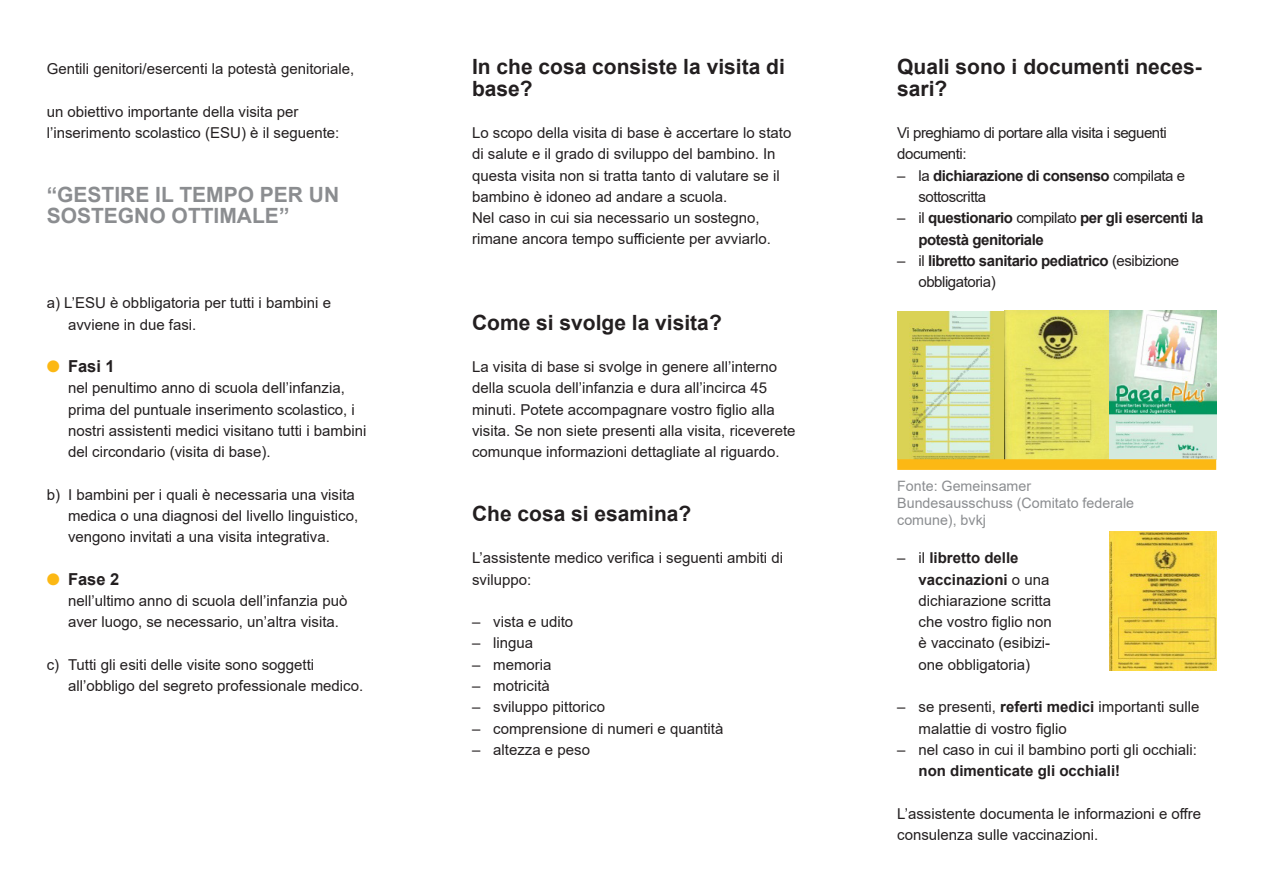
<style>
.page{position:relative;width:1263px;height:893px;background:#fff}
.page>*{position:absolute;margin:0;border:0;box-sizing:border-box;transform-origin:0 0}
.Headline_Innenseite{font:700 21px/21.3px "Arial";color:#231f20}
.Headline_Innenseite-2{font:700 21px "Arial";color:#8b8d90}
.Fließtext{font:700 21px/21.3px "Arial";color:#231f20}
.t1{font:700 16.5px "Arial";color:#231f20}
.Fließtext-2{font:15px/21.3px "Arial";color:#231f20}
.Fließtext-3{font:15px/21.3px "Arial";letter-spacing:-.03em;color:#231f20}
.Fließtext-4{font:700 15px/21.3px "Arial";letter-spacing:-.03em;color:#231f20}
.Tabellentext{font:14.25px/17px "Arial";color:#8b8d90}
.s1{color:#fcb814}
.s2{font-weight:700}
.s3{font-weight:400}
</style>
<div class="page">
<img style="left:897px;top:310px;width:319px;height:149px">
<div style="left:897px;top:459px;width:319px;height:11px;background:#fcb814;border:2px solid #fcb814"></div>
<img style="left:1110px;top:532px;width:106px;height:139px">
<p class="Fließtext-2" style="left:47px;top:58px;width:309px">Gentili genitori/esercenti la potestà genitoriale,</p>
<p class="Fließtext-2" style="left:47px;top:101px;width:294px">un obiettivo importante della visita per l’inserimento scolastico (ESU) è il seguente:</p>
<p class="Headline_Innenseite-2" style="left:47px;top:180px;width:294px">“GESTIRE IL TEMPO PER UN</p>
<p class="Headline_Innenseite-2" style="left:47px;top:201px;width:244px">SOSTEGNO OTTIMALE”</p>
<p class="Fließtext-2" style="left:68px;top:292px;width:265px;text-indent:-21px">a) L’ESU è obbligatoria per tutti i bambini e avviene in due fasi.</p>
<p class="t1" style="left:47px;top:355px;width:70px"><span class="s1">●</span> Fasi 1</p>
<p class="Fließtext-2" style="left:68px;top:377px;width:300px">nel penultimo anno di scuola dell’infanzia, prima del puntuale inserimento scolastico, i nostri assistenti medici visitano tutti i bambini del circondario (visita di base).</p>
<p class="Fließtext-2" style="left:68px;top:484px;width:292px;text-indent:-21px">b) I bambini per i quali è necessaria una visita medica o una diagnosi del livello linguistico, vengono invitati a una visita integrativa.</p>
<p class="t1" style="left:47px;top:567px;width:74px"><span class="s1">●</span> Fase 2</p>
<p class="Fließtext-2" style="left:68px;top:590px;width:281px">nell’ultimo anno di scuola dell’infanzia può aver luogo, se necessario, un’altra visita.</p>
<p class="Fließtext-2" style="left:68px;top:654px;width:297px;text-indent:-21px">c) Tutti gli esiti delle visite sono soggetti all’obbligo del segreto professionale medico.</p>
<p class="Headline_Innenseite" style="left:472px;top:57px;width:314px">In che cosa consiste la visita di base?</p>
<p class="Fließtext-2" style="left:472px;top:122px;width:321px">Lo scopo della visita di base è accertare lo stato di salute e il grado di sviluppo del bambino. In questa visita non si tratta tanto di valutare se il bambino è idoneo ad andare a scuola.</p>
<p class="Fließtext-2" style="left:472px;top:207px;width:300px">Nel caso in cui sia necessario un sostegno, rimane ancora tempo sufficiente per avviarlo.</p>
<p class="Headline_Innenseite" style="left:472px;top:312px;width:251px">Come si svolge la visita?</p>
<p class="Fließtext-2" style="left:472px;top:356px;width:325px">La visita di base si svolge in genere all’interno della scuola dell’infanzia e dura all’incirca 45 minuti. Potete accompagnare vostro figlio alla visita. Se non siete presenti alla visita, riceverete comunque informazioni dettagliate al riguardo.</p>
<p class="Headline_Innenseite" style="left:472px;top:503px;width:221px">Che cosa si esamina?</p>
<p class="Fließtext-2" style="left:472px;top:547px;width:312px">L’assistente medico verifica i seguenti ambiti di</p>
<p class="Fließtext-2" style="left:472px;top:569px;width:61px">sviluppo:</p>
<p class="Fließtext-2" style="left:472px;top:611px;width:103px">– vista e udito</p>
<p class="Fließtext-2" style="left:472px;top:632px;width:63px">– lingua</p>
<p class="Fließtext-2" style="left:472px;top:654px;width:81px">– memoria</p>
<p class="Fließtext-2" style="left:472px;top:675px;width:79px">– motricità</p>
<p class="Fließtext-2" style="left:472px;top:696px;width:134px">– sviluppo pittorico</p>
<p class="Fließtext-2" style="left:472px;top:717px;width:253px">– comprensione di numeri e quantità</p>
<p class="Fließtext-2" style="left:472px;top:739px;width:119px">– altezza e peso</p>
<p class="Fließtext" style="left:897px;top:57px;width:306px">Quali sono i documenti neces&shy;sari?</p>
<p class="Fließtext-3" style="left:897px;top:122px;width:271px">Vi preghiamo di portare alla visita i seguenti</p>
<p class="Fließtext-3" style="left:897px;top:143px;width:71px">documenti:</p>
<p class="Fließtext-3" style="left:918px;top:165px;width:268px;text-indent:-21px">– la <span class="s2">dichiarazione di consenso</span> compilata e sottoscritta</p>
<p class="Fließtext-4" style="left:918px;top:207px;width:286px;text-indent:-21px"><span class="s3">– il</span> questionario <span class="s3">compilato</span> per gli esercenti la potestà genitoriale</p>
<p class="Fließtext-3" style="left:918px;top:250px;width:262px;text-indent:-21px">– il <span class="s2">libretto sanitario pediatrico</span> (esibizione obbligatoria)</p>
<p class="Tabellentext" style="left:897px;top:477px;width:238px">Fonte: Gemeinsamer<br>Bundesausschuss (Comitato federale comune), bvkj</p>
<p class="Fließtext-2" style="left:918px;top:547px;width:135px;text-indent:-21px">– il <span class="s2">libretto delle vaccinazioni</span> o una dichiarazione scritta che vostro figlio non è vaccinato (esibizi&shy;one obbligatoria)</p>
<p class="Fließtext-2" style="left:918px;top:696px;width:282px;text-indent:-21px">– se presenti, <span class="s2">referti medici</span> importanti sulle malattie di vostro figlio</p>
<p class="Fließtext-2" style="left:918px;top:739px;width:280px;text-indent:-21px">– nel caso in cui il bambino porti gli occhiali: <span class="s2">non dimenticate gli occhiali!</span></p>
<p class="Fließtext-2" style="left:897px;top:802px;width:305px">L’assistente documenta le informazioni e offre consulenza sulle vaccinazioni.</p>
</div>
